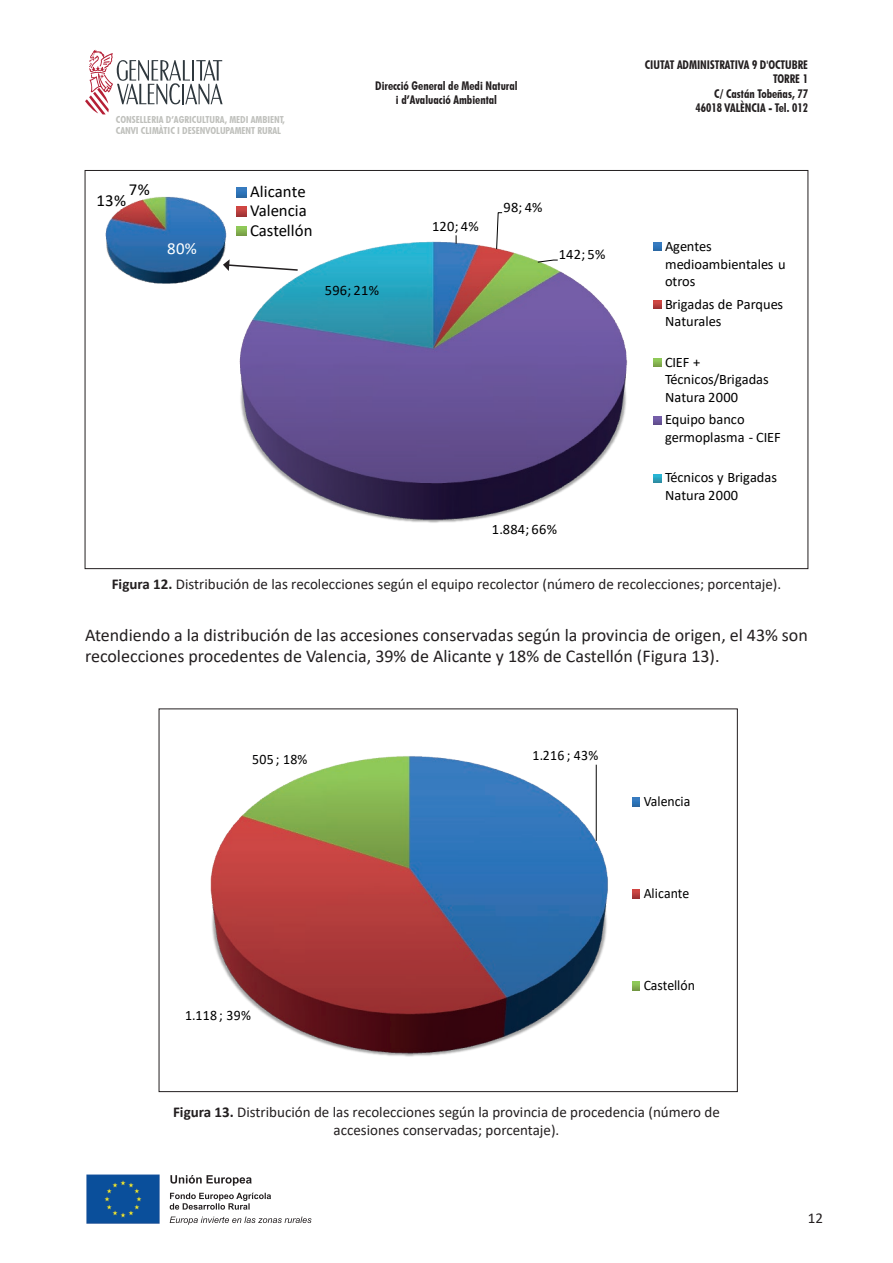
<style>
.page{position:relative;width:893px;height:1263px;background:#fff}
.page>*{position:absolute;margin:0;border:0;box-sizing:border-box;transform-origin:0 0}
.t1{font:18px/21.6px "Calibri";color:#231f20}
.t2{font:16.8px/19.4px "Calibri";color:#000001}
.t3{font:16.8px "Calibri";color:#fff}
.t4{font:15px/18px "Calibri";color:#231f20;text-align:center}
.t5{font:14.4px/17.9px "Calibri";color:#000001}
.t6{font:14.4px "Calibri";color:#000001;scale:.96 1}
.t7{font:700 condensed 12px/14.4px "Futura BT";color:#231f20;text-align:center}
.t8{font:700 condensed 9.6px/11.6px "Futura BT";color:#bfc0bc;scale:1.06 1}
.s1{font-weight:700}
</style>
<div class="page">
<svg style="left:85px;top:50px;width:138px;height:64px"></svg>
<img style="left:86px;top:1174px;width:74px;height:50px">
<svg style="left:170px;top:1175px;width:82px;height:11px"></svg>
<svg style="left:170px;top:1193px;width:101px;height:17px"></svg>
<svg style="left:170px;top:1216px;width:142px;height:9px"></svg>
<img style="left:239px;top:226px;width:389px;height:297px">
<svg style="left:496px;top:212px;width:7px;height:38px"></svg>
<svg style="left:537px;top:259px;width:21px;height:4px"></svg>
<svg style="left:653px;top:243px;width:8px;height:8px"></svg>
<svg style="left:653px;top:301px;width:8px;height:7px"></svg>
<svg style="left:653px;top:359px;width:8px;height:8px"></svg>
<svg style="left:653px;top:416px;width:8px;height:8px"></svg>
<svg style="left:653px;top:475px;width:8px;height:7px"></svg>
<img style="left:210px;top:756px;width:398px;height:301px">
<hr style="left:596px;top:765px;width:1px;height:76px;background:#000001">
<svg style="left:633px;top:798px;width:7px;height:8px"></svg>
<svg style="left:633px;top:890px;width:7px;height:8px"></svg>
<svg style="left:633px;top:982px;width:7px;height:8px"></svg>
<img style="left:105px;top:196px;width:132px;height:88px">
<svg style="left:237px;top:188px;width:9px;height:9px"></svg>
<svg style="left:237px;top:207px;width:9px;height:9px"></svg>
<svg style="left:237px;top:226px;width:9px;height:10px"></svg>
<svg style="left:223px;top:259px;width:76px;height:13px"></svg>
<p class="t8" style="left:116px;top:113px;width:161px">CONSELLERIA D’AGRICULTURA, MEDI AMBIENT,<br>CANVI CLIMÀTIC I DESENVOLUPAMENT RURAL</p>
<p class="t7" style="left:375px;top:78px;width:144px">Direcció General de Medi Natural i d’Avaluació Ambiental</p>
<p class="t2" style="left:129px;top:180px;width:22px">7%</p>
<p class="t2" style="left:250px;top:182px;width:64px">Alicante<br>Valencia<br>Castellón</p>
<p class="t2" style="left:96px;top:191px;width:31px">13%</p>
<p class="t3" style="left:167px;top:237px;width:31px">80%</p>
<p class="t5" style="left:325px;top:282px;width:56px">596; 21%</p>
<p class="t5" style="left:432px;top:218px;width:48px">120; 4%</p>
<p class="t5" style="left:503px;top:199px;width:41px">98; 4%</p>
<p class="t5" style="left:559px;top:246px;width:48px">142; 5%</p>
<p class="t5" style="left:492px;top:521px;width:67px">1.884; 66%</p>
<p class="t7" style="left:645px;top:57px;width:165px;text-align:right">CIUTAT ADMINISTRATIVA 9 D'OCTUBRE<br>TORRE 1<br>C/ Castán Tobeñas, 77<br>46018 VALÈNCIA - Tel. 012</p>
<p class="t5" style="left:665px;top:238px;width:122px">Agentes medioambientales u otros</p>
<p class="t5" style="left:665px;top:295px;width:120px">Brigadas de Parques<br>Naturales</p>
<p class="t5" style="left:665px;top:353px;width:105px">CIEF +<br>Técnicos/Brigadas<br>Natura 2000</p>
<p class="t5" style="left:665px;top:411px;width:117px">Equipo banco germoplasma - CIEF</p>
<p class="t5" style="left:665px;top:469px;width:114px">Técnicos y Brigadas<br>Natura 2000</p>
<p class="t4" style="left:112px;top:575px;width:671px"><span class="s1">Figura 12.</span> Distribución de las recolecciones según el equipo recolector (número de recolecciones; porcentaje).</p>
<p class="t1" style="left:85px;top:624px;width:724px">Atendiendo a la distribución de las accesiones conservadas según la provincia de origen, el 43% son recolecciones procedentes de Valencia, 39% de Alicante y 18% de Castellón (Figura 13).</p>
<p class="t6" style="left:252px;top:749px;width:59px">505 ; 18%</p>
<p class="t6" style="left:185px;top:1005px;width:70px">1.118 ; 39%</p>
<p class="t6" style="left:532px;top:745px;width:70px">1.216 ; 43%</p>
<p class="t6" style="left:644px;top:791px;width:50px">Valencia</p>
<p class="t6" style="left:644px;top:883px;width:49px">Alicante</p>
<p class="t6" style="left:644px;top:975px;width:55px">Castellón</p>
<p class="t4" style="left:173px;top:1104px;width:548px"><span class="s1">Figura 13.</span> Distribución de las recolecciones según la provincia de procedencia (número de accesiones conservadas; porcentaje).</p>
<p class="t4" style="left:808px;top:1210px;width:17px">12</p>
</div>
